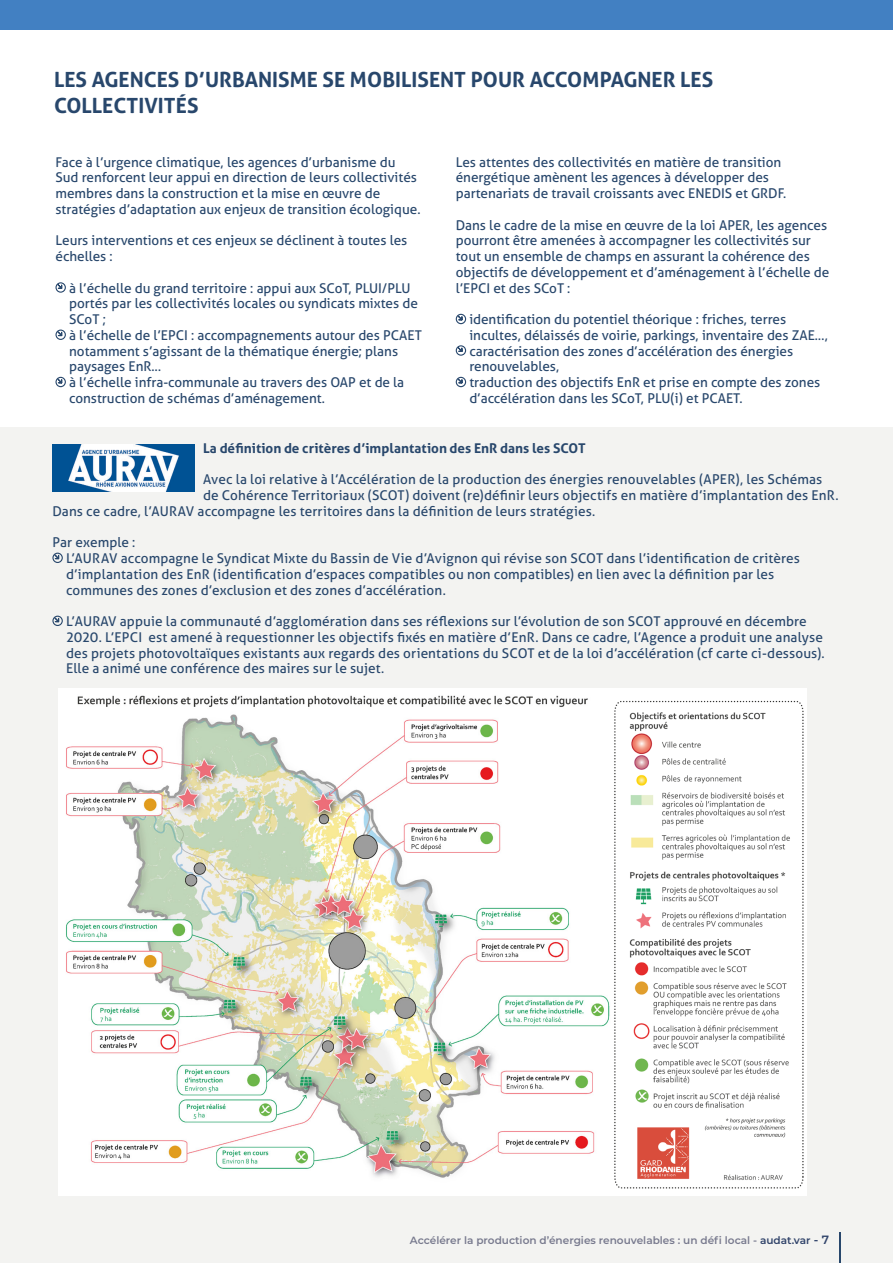
<style>
.page{position:relative;width:893px;height:1263px;background:#fff}
.page>*{position:absolute;margin:0;border:0;box-sizing:border-box;transform-origin:0 0}
.Texte_titres{font:700 21px/25.2px "Aller";color:#28476c}
._2_-_Liste_positif{font:13.5px/15.8px "Aller";color:#28476c}
._2_-_Liste_positif-2{font:700 13.5px "Aller";color:#28476c}
.t1{font:600 10.5px "Montserrat";color:#787a8e}
.s1{color:#30436a}
.s2{font-size:12px;color:#30436a}
</style>
<div class="page">
<div style="left:0;top:0;width:893px;height:30px;background:#4280c2"></div>
<div style="left:0;top:428px;width:893px;height:835px;background:#f3f3f1"></div>
<div style="left:52px;top:553px;width:11px;height:10px;border:1px solid #28476c;border-radius:50%"></div>
<svg style="left:54px;top:554px;width:6px;height:6px"></svg>
<div style="left:52px;top:616px;width:11px;height:10px;border:1px solid #28476c;border-radius:50%"></div>
<svg style="left:54px;top:617px;width:6px;height:6px"></svg>
<div style="left:55px;top:282px;width:11px;height:11px;border:1px solid #28476c;border-radius:50%"></div>
<svg style="left:57px;top:283px;width:6px;height:6px"></svg>
<div style="left:55px;top:330px;width:11px;height:10px;border:1px solid #28476c;border-radius:50%"></div>
<svg style="left:57px;top:331px;width:6px;height:6px"></svg>
<div style="left:55px;top:377px;width:11px;height:10px;border:1px solid #28476c;border-radius:50%"></div>
<svg style="left:57px;top:378px;width:6px;height:6px"></svg>
<div style="left:456px;top:314px;width:10px;height:10px;border:1px solid #28476c;border-radius:50%"></div>
<svg style="left:457px;top:315px;width:6px;height:6px"></svg>
<div style="left:456px;top:345px;width:10px;height:11px;border:1px solid #28476c;border-radius:50%"></div>
<svg style="left:457px;top:346px;width:6px;height:6px"></svg>
<div style="left:456px;top:377px;width:10px;height:10px;border:1px solid #28476c;border-radius:50%"></div>
<svg style="left:457px;top:378px;width:6px;height:6px"></svg>
<img style="left:52px;top:444px;width:143px;height:47px">
<hr style="left:839px;top:1232px;width:1px;height:31px;background:#28476c">
<img style="left:59px;top:688px;width:748px;height:507px">
<p class="Texte_titres" style="left:54px;top:67px;width:661px">LES AGENCES D’URBANISME SE MOBILISENT POUR ACCOMPAGNER LES<br>COLLECTIVITÉS</p>
<p class="_2_-_Liste_positif" style="left:55px;top:154px;width:367px">Face à l’urgence climatique, les agences d’urbanisme du Sud renforcent leur appui en direction de leurs collectivités membres dans la construction et la mise en œuvre de stratégies d’adaptation aux enjeux de transition écologique.</p>
<p class="_2_-_Liste_positif" style="left:55px;top:233px;width:353px">Leurs interventions et ces enjeux se déclinent à toutes les échelles :</p>
<p class="_2_-_Liste_positif" style="left:69px;top:280px;width:350px">à l’échelle du grand territoire : appui aux SCoT, PLUI/PLU portés par les collectivités locales ou syndicats mixtes de<br>SCoT ;</p>
<p class="_2_-_Liste_positif" style="left:69px;top:327px;width:354px">à l’échelle de l’EPCI : accompagnements autour des PCAET notamment s’agissant de la thématique énergie; plans paysages EnR…</p>
<p class="_2_-_Liste_positif" style="left:69px;top:374px;width:337px">à l’échelle infra-communale au travers des OAP et de la construction de schémas d’aménagement.</p>
<p class="_2_-_Liste_positif" style="left:456px;top:154px;width:332px">Les attentes des collectivités en matière de transition énergétique amènent les agences à développer des partenariats de travail croissants avec ENEDIS et GRDF.</p>
<p class="_2_-_Liste_positif" style="left:456px;top:217px;width:375px">Dans le cadre de la mise en œuvre de la loi APER, les agences pourront être amenées à accompagner les collectivités sur tout un ensemble de champs en assurant la cohérence des objectifs de développement et d’aménagement à l’échelle de l’EPCI et des SCoT :</p>
<p class="_2_-_Liste_positif" style="left:469px;top:311px;width:360px">identification du potentiel théorique : friches, terres incultes, délaissés de voirie, parkings, inventaire des ZAE…,</p>
<p class="_2_-_Liste_positif" style="left:469px;top:343px;width:325px">caractérisation des zones d’accélération des énergies renouvelables,</p>
<p class="_2_-_Liste_positif" style="left:469px;top:374px;width:352px">traduction des objectifs EnR et prise en compte des zones d’accélération dans les SCoT, PLU(i) et PCAET.</p>
<p class="_2_-_Liste_positif-2" style="left:203px;top:439px;width:384px">La définition de critères d’implantation des EnR dans les SCOT</p>
<p class="_2_-_Liste_positif" style="left:203px;top:471px;width:621px">Avec la loi relative à l’Accélération de la production des énergies renouvelables (APER), les Schémas</p>
<p class="_2_-_Liste_positif" style="left:203px;top:487px;width:637px">de Cohérence Territoriaux (SCOT) doivent (re)définir leurs objectifs en matière d’implantation des EnR.</p>
<p class="_2_-_Liste_positif" style="left:52px;top:503px;width:545px">Dans ce cadre, l’AURAV accompagne les territoires dans la définition de leurs stratégies.</p>
<p class="_2_-_Liste_positif" style="left:52px;top:534px;width:85px">Par exemple :</p>
<p class="_2_-_Liste_positif" style="left:66px;top:550px;width:735px">L’AURAV accompagne le Syndicat Mixte du Bassin de Vie d’Avignon qui révise son SCOT dans l’identification de critères d’implantation des EnR (identification d’espaces compatibles ou non compatibles) en lien avec la définition par les communes des zones d’exclusion et des zones d’accélération.</p>
<p class="_2_-_Liste_positif" style="left:66px;top:613px;width:760px">L’AURAV appuie la communauté d’agglomération dans ses réflexions sur l’évolution de son SCOT approuvé en décembre 2020. L’EPCI est amené à requestionner les objectifs fixés en matière d’EnR. Dans ce cadre, l’Agence a produit une analyse des projets photovoltaïques existants aux regards des orientations du SCOT et de la loi d’accélération (cf carte ci-dessous).<br>Elle a animé une conférence des maires sur le sujet.</p>
<p class="t1" style="left:410px;top:1233px;width:421px">Accélérer la production d’énergies renouvelables : un défi local - <span class="s1">audat.var</span> <span class="s2">- 7</span></p>
</div>
